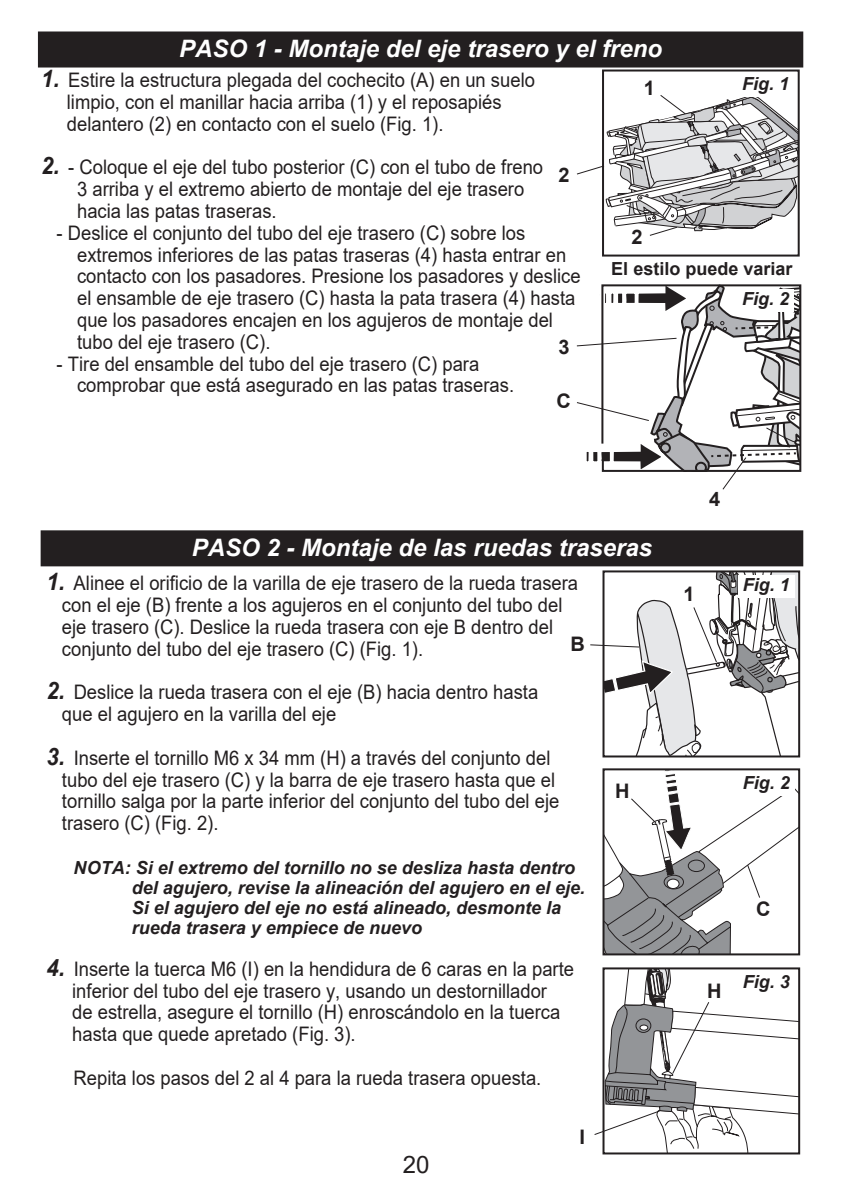
<style>
.page{position:relative;width:843px;height:1196px;background:#fff}
.page>*{position:absolute;margin:0;border:0;box-sizing:border-box;transform-origin:0 0}
.t1{font:italic 700 24px "Arial";color:#fff}
.t2{font:24px "Arial";color:#231f20}
.t3{font:20px "Arial";color:#231f20;scale:.92 1}
.t4{font:700 20px "Arial";color:#231f20}
.t5{font:italic 700 18px "Arial";color:#231f20}
.t6{font:700 18px "Arial";color:#231f20}
.s1{font-weight:700;font-style:italic;font-size:24px}
</style>
<div class="page">
<div style="left:39px;top:32px;width:763px;height:34px;background:#231f20"></div>
<div style="left:38px;top:31px;width:765px;height:36px;border:2px solid #231f20"></div>
<div style="left:42px;top:531px;width:760px;height:34px;background:#231f20"></div>
<div style="left:41px;top:530px;width:762px;height:36px;border:2px solid #231f20"></div>
<div style="left:602px;top:69px;width:197px;height:187px;border:2px solid #231f20"></div>
<div style="left:602px;top:768px;width:198px;height:187px;border:2px solid #231f20"></div>
<svg style="left:576px;top:94px;width:222px;height:142px"></svg>
<svg style="left:576px;top:284px;width:226px;height:206px"></svg>
<svg style="left:590px;top:571px;width:209px;height:185px"></svg>
<svg style="left:594px;top:968px;width:205px;height:185px"></svg>
<svg style="left:603px;top:769px;width:196px;height:185px"></svg>
<p class="t1" style="left:179px;top:33px;width:484px">PASO 1 - Montaje del eje trasero y el freno</p>
<p class="t3" style="left:41px;top:66px;width:538px"><span class="s1">1.</span> Estire la estructura plegada del cochecito (A) en un suelo</p>
<p class="t3" style="left:67px;top:88px;width:474px">limpio, con el manillar hacia arriba (1) y el reposapiés</p>
<p class="t3" style="left:67px;top:110px;width:411px">delantero (2) en contacto con el suelo (Fig. 1).</p>
<p class="t3" style="left:41px;top:153px;width:547px"><span class="s1">2.</span> - Coloque el eje del tubo posterior (C) con el tubo de freno</p>
<p class="t3" style="left:77px;top:175px;width:487px">3 arriba y el extremo abierto de montaje del eje trasero</p>
<p class="t3" style="left:77px;top:197px;width:218px">hacia las patas traseras.</p>
<p class="t3" style="left:57px;top:219px;width:511px">- Deslice el conjunto del tubo del eje trasero (C) sobre los</p>
<p class="t3" style="left:77px;top:241px;width:533px">extremos inferiores de las patas traseras (4) hasta entrar en</p>
<p class="t3" style="left:77px;top:262px;width:548px">contacto con los pasadores. Presione los pasadores y deslice</p>
<p class="t3" style="left:77px;top:284px;width:543px">el ensamble de eje trasero (C) hasta la pata trasera (4) hasta</p>
<p class="t3" style="left:77px;top:306px;width:518px">que los pasadores encajen en los agujeros de montaje del</p>
<p class="t3" style="left:77px;top:328px;width:212px">tubo del eje trasero (C).</p>
<p class="t3" style="left:57px;top:350px;width:461px">- Tire del ensamble del tubo del eje trasero (C) para</p>
<p class="t3" style="left:77px;top:371px;width:476px">comprobar que está asegurado en las patas traseras.</p>
<p class="t5" style="left:742px;top:71px;width:49px">Fig. 1</p>
<p class="t4" style="left:644px;top:74px;width:13px">1</p>
<p class="t4" style="left:558px;top:161px;width:13px">2</p>
<p class="t4" style="left:631px;top:223px;width:13px">2</p>
<p class="t6" style="left:611px;top:256px;width:183px">El estilo puede variar</p>
<p class="t5" style="left:742px;top:286px;width:49px">Fig. 2</p>
<p class="t4" style="left:558px;top:333px;width:13px">3</p>
<p class="t4" style="left:556px;top:386px;width:16px">C</p>
<p class="t1" style="left:192px;top:531px;width:462px">PASO 2 - Montaje de las ruedas traseras</p>
<p class="t3" style="left:47px;top:569px;width:579px"><span class="s1">1.</span> Alinee el orificio de la varilla de eje trasero de la rueda trasera</p>
<p class="t3" style="left:62px;top:591px;width:545px">con el eje (B) frente a los agujeros en el conjunto del tubo del</p>
<p class="t3" style="left:62px;top:613px;width:535px">eje trasero (C). Deslice la rueda trasera con eje B dentro del</p>
<p class="t3" style="left:62px;top:635px;width:394px">conjunto del tubo del eje trasero (C) (Fig. 1).</p>
<p class="t3" style="left:47px;top:678px;width:536px"><span class="s1">2.</span> Deslice la rueda trasera con el eje (B) hacia dentro hasta</p>
<p class="t3" style="left:62px;top:700px;width:299px">que el agujero en la varilla del eje</p>
<p class="t3" style="left:47px;top:744px;width:549px"><span class="s1">3.</span> Inserte el tornillo M6 x 34 mm (H) a través del conjunto del</p>
<p class="t3" style="left:62px;top:765px;width:537px">tubo del eje trasero (C) y la barra de eje trasero hasta que el</p>
<p class="t3" style="left:62px;top:787px;width:542px">tornillo salga por la parte inferior del conjunto del tubo del eje</p>
<p class="t3" style="left:62px;top:809px;width:172px">trasero (C) (Fig. 2).</p>
<p class="t5" style="left:74px;top:855px;width:503px">NOTA: Si el extremo del tornillo no se desliza hasta dentro</p>
<p class="t5" style="left:132px;top:875px;width:455px">del agujero, revise la alineación del agujero en el eje.</p>
<p class="t5" style="left:132px;top:895px;width:431px">Si el agujero del eje no está alineado, desmonte la</p>
<p class="t5" style="left:132px;top:915px;width:292px">rueda trasera y empiece de nuevo</p>
<p class="t3" style="left:47px;top:954px;width:574px"><span class="s1">4.</span> Inserte la tuerca M6 (I) en la hendidura de 6 caras en la parte</p>
<p class="t3" style="left:72px;top:976px;width:517px">inferior del tubo del eje trasero y, usando un destornillador</p>
<p class="t3" style="left:72px;top:998px;width:532px">de estrella, asegure el tornillo (H) enroscándolo en la tuerca</p>
<p class="t3" style="left:72px;top:1020px;width:309px">hasta que quede apretado (Fig. 3).</p>
<p class="t3" style="left:74px;top:1063px;width:510px">Repita los pasos del 2 al 4 para la rueda trasera opuesta.</p>
<p class="t4" style="left:570px;top:630px;width:16px">B</p>
<p class="t4" style="left:615px;top:776px;width:16px">H</p>
<p class="t2" style="left:402px;top:1147px;width:28px">20</p>
<p class="t4" style="left:579px;top:1123px;width:7px">I</p>
<p class="t4" style="left:709px;top:484px;width:13px">4</p>
<p class="t4" style="left:683px;top:579px;width:13px">1</p>
<p class="t5" style="left:742px;top:572px;width:49px">Fig. 1</p>
<p class="t5" style="left:742px;top:770px;width:49px">Fig. 2</p>
<p class="t4" style="left:756px;top:894px;width:16px">C</p>
<p class="t4" style="left:707px;top:977px;width:16px">H</p>
<p class="t5" style="left:742px;top:969px;width:49px">Fig. 3</p>
</div>
